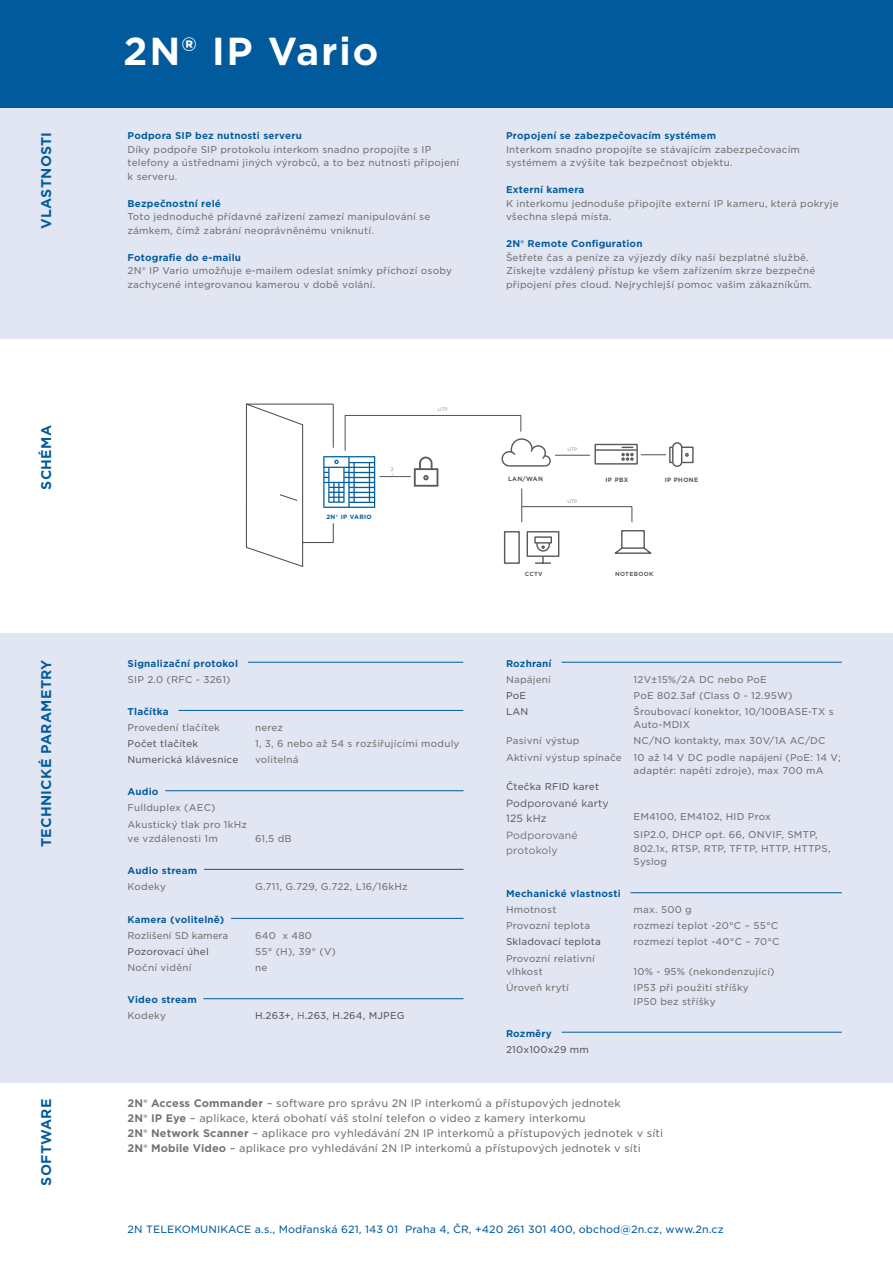
<style>
.page{position:relative;width:893px;height:1263px;background:#fff}
.page>*{position:absolute;margin:0;border:0;box-sizing:border-box;transform-origin:0 0}
.t1{font:700 37.5px "Gotham S Sm";letter-spacing:.04em;color:#fff}
.t2{font:700 13.5px "Gotham S Sm";letter-spacing:.02em;color:#005a9c}
.t3{font:10.5px/15px "Gotham S Sm";letter-spacing:.01em;color:#71706f}
.t4{font:10.5px/15px "Gotham";letter-spacing:.02em;color:#565756}
.t5{font:10.5px/15px "Gotham";letter-spacing:.02em;color:#71706f}
.t6{font:10.2px "Gotham S Sm";letter-spacing:.01em;color:#005a9c}
.t7{font:9.45px/13.5px "Gotham S Sm";letter-spacing:.02em;color:#71706f}
.t8{font:700 9.45px "Gotham S Sm";letter-spacing:.02em;color:#005a9c}
.t9{font:9.45px "Gotham S Sm";letter-spacing:.02em;color:#565756}
.t10{font:9.45px "Gotham S Sm";color:#71706f}
.t11{font:700 6.15px "Gotham";letter-spacing:.06em;color:#58595b}
.t12{font:700 6.15px "Gotham";letter-spacing:.06em;color:#005f9e}
.t13{font:700 5.7px "Gotham S Sm";letter-spacing:.06em;color:#58595b}
.t14{font:4.65px/5.6px "Gotham S Sm";color:#939598}
.s1{color:#71706f}
.s2{font-weight:700}
</style>
<div class="page">
<div style="left:0;top:106px;width:893px;height:232px;background:#e1e6f2"></div>
<div style="left:0;top:634px;width:893px;height:449px;background:#e1e6f2"></div>
<hr style="left:248px;top:662px;width:215px;height:1px;background:#005a9c">
<hr style="left:179px;top:710px;width:284px;height:1px;background:#005a9c">
<hr style="left:165px;top:790px;width:298px;height:1px;background:#005a9c">
<hr style="left:204px;top:869px;width:259px;height:1px;background:#005a9c">
<hr style="left:231px;top:918px;width:232px;height:1px;background:#005a9c">
<hr style="left:203px;top:998px;width:260px;height:1px;background:#005a9c">
<hr style="left:561px;top:662px;width:281px;height:1px;background:#005a9c">
<hr style="left:630px;top:892px;width:212px;height:1px;background:#005a9c">
<hr style="left:562px;top:1032px;width:280px;height:1px;background:#005a9c">
<div style="left:0;top:0;width:893px;height:107px;background:#005a9c"></div>
<div style="left:681px;top:446px;width:13px;height:17px;border:1px solid #58595b"></div>
<svg style="left:245px;top:403px;width:444px;height:164px"></svg>
<h2 class="t2" style="left:37px;top:229px;width:99px;rotate:-90deg">VLASTNOSTI</h2>
<h2 class="t2" style="left:37px;top:490px;width:66px;rotate:-90deg">SCHÉMA</h2>
<h2 class="t2" style="left:37px;top:847px;width:189px;rotate:-90deg">TECHNICKÉ PARAMETRY</h2>
<h2 class="t2" style="left:37px;top:1186px;width:89px;rotate:-90deg">SOFTWARE</h2>
<h1 class="t1" style="left:123px;top:26px;width:257px">2N® IP Vario</h1>
<p class="t8" style="left:128px;top:129px;width:176px">Podpora SIP bez nutnosti serveru</p>
<p class="t7" style="left:128px;top:142px;width:333px">Díky podpoře SIP protokolu interkom snadno propojíte s IP telefony a ústřednami jiných výrobců, a to bez nutnosti připojení k serveru.</p>
<p class="t8" style="left:128px;top:197px;width:95px">Bezpečnostní relé</p>
<p class="t7" style="left:128px;top:210px;width:304px">Toto jednoduché přídavné zařízení zamezí manipulování se zámkem, čímž zabrání neoprávněnému vniknutí.</p>
<p class="t8" style="left:128px;top:251px;width:115px">Fotografie do e-mailu</p>
<p class="t7" style="left:128px;top:264px;width:326px">2N® IP Vario umožňuje e-mailem odeslat snímky příchozí osoby zachycené integrovanou kamerou v době volání.</p>
<p class="t8" style="left:506px;top:129px;width:212px">Propojení se zabezpečovacím systémem</p>
<p class="t7" style="left:506px;top:142px;width:295px">Interkom snadno propojíte se stávajícím zabezpečovacím systémem a zvýšíte tak bezpečnost objektu.</p>
<p class="t8" style="left:506px;top:183px;width:80px">Externí kamera</p>
<p class="t7" style="left:506px;top:197px;width:334px">K interkomu jednoduše připojíte externí IP kameru, která pokryje všechna slepá místa.</p>
<p class="t8" style="left:506px;top:237px;width:138px">2N® Remote Configuration</p>
<p class="t7" style="left:506px;top:251px;width:311px">Šetřete čas a peníze za výjezdy díky naší bezplatné službě.<br>Získejte vzdálený přístup ke všem zařízením skrze bezpečné připojení přes cloud. Nejrychlejší pomoc vašim zákazníkům.</p>
<p class="t12" style="left:326px;top:512px;width:47px">2N® IP VARIO</p>
<p class="t14" style="left:391px;top:467px;width:4px">2 /</p>
<p class="t14" style="left:438px;top:407px;width:12px">UTP</p>
<p class="t8" style="left:128px;top:657px;width:112px">Signalizační protokol</p>
<p class="t7" style="left:128px;top:672px;width:105px">SIP 2.0 (RFC - 3261)</p>
<p class="t8" style="left:128px;top:705px;width:43px">Tlačítka</p>
<p class="t7" style="left:128px;top:720px;width:94px">Provedení tlačítek</p>
<p class="t7" style="left:255px;top:720px;width:29px">nerez</p>
<p class="t9" style="left:128px;top:737px;width:72px">Počet tlačítek</p>
<p class="t7" style="left:255px;top:737px;width:206px">1, 3, 6 nebo až 54 s rozšiřujícími moduly</p>
<p class="t9" style="left:128px;top:753px;width:112px">Numerická klávesnice</p>
<p class="t7" style="left:255px;top:753px;width:45px">volitelná</p>
<p class="t8" style="left:128px;top:785px;width:32px">Audio</p>
<p class="t7" style="left:128px;top:799px;width:121px;line-height:17px">Fullduplex (AEC)<br>Akustický tlak pro 1kHz</p>
<p class="t7" style="left:128px;top:831px;width:92px">ve vzdálenosti 1m</p>
<p class="t7" style="left:255px;top:831px;width:38px">61,5 dB</p>
<p class="t8" style="left:128px;top:864px;width:71px">Audio stream</p>
<p class="t7" style="left:128px;top:879px;width:40px">Kodeky</p>
<p class="t7" style="left:255px;top:879px;width:154px">G.711, G.729, G.722, L16/16kHz</p>
<p class="t8" style="left:128px;top:913px;width:98px">Kamera (volitelně)</p>
<p class="t10" style="left:128px;top:929px;width:102px">Rozlišení SD kamera</p>
<p class="t7" style="left:255px;top:928px;width:58px">640 x 480</p>
<p class="t9" style="left:128px;top:945px;width:83px">Pozorovací úhel</p>
<p class="t7" style="left:255px;top:944px;width:82px">55° (H), 39° (V)</p>
<p class="t7" style="left:128px;top:961px;width:65px">Noční vidění</p>
<p class="t7" style="left:255px;top:961px;width:14px">ne</p>
<p class="t8" style="left:128px;top:993px;width:71px">Video stream</p>
<p class="t7" style="left:128px;top:1009px;width:40px">Kodeky</p>
<p class="t9" style="left:255px;top:1009px;width:151px">H.263+, <span class="s1">H</span>.263, H.264, MJPEG</p>
<p class="t14" style="left:567px;top:446px;width:12px">UTP</p>
<p class="t11" style="left:508px;top:475px;width:37px">LAN/WAN</p>
<p class="t11" style="left:605px;top:476px;width:24px">IP PBX</p>
<p class="t11" style="left:665px;top:476px;width:35px">IP PHONE</p>
<p class="t14" style="left:567px;top:498px;width:12px">UTP</p>
<p class="t13" style="left:525px;top:569px;width:19px">CCTV</p>
<p class="t13" style="left:615px;top:569px;width:40px">NOTEBOOK</p>
<p class="t8" style="left:506px;top:657px;width:47px">Rozhraní</p>
<p class="t7" style="left:506px;top:672px;width:46px">Napájení</p>
<p class="t7" style="left:634px;top:672px;width:135px">12V±15%/2A DC nebo PoE</p>
<p class="t9" style="left:506px;top:689px;width:22px">PoE</p>
<p class="t7" style="left:634px;top:688px;width:160px">PoE 802.3af (Class 0 - 12.95W)</p>
<p class="t9" style="left:506px;top:705px;width:24px">LAN</p>
<p class="t7" style="left:634px;top:704px;width:202px">Šroubovací konektor, 10/100BASE-TX s<br>Auto-MDIX</p>
<p class="t7" style="left:506px;top:734px;width:75px">Pasivní výstup</p>
<p class="t7" style="left:506px;top:733px;width:336px;line-height:16px;text-indent:128px">NC/NO kontakty, max 30V/1A AC/DC<br>Aktivní výstup spínače 10 až 14 V DC podle napájení (PoE: 14 V;</p>
<p class="t7" style="left:634px;top:764px;width:192px">adaptér: napětí zdroje), max 700 mA</p>
<p class="t9" style="left:506px;top:780px;width:95px">Čtečka RFID karet</p>
<p class="t4" style="left:506px;top:795px;width:104px">Podporované karty<br>125 kHz</p>
<p class="t7" style="left:634px;top:809px;width:139px">EM4100, EM4102, HID Prox</p>
<p class="t5" style="left:506px;top:827px;width:73px">Podporované protokoly</p>
<p class="t7" style="left:634px;top:828px;width:198px">SIP2.0, DHCP opt. 66, ONVIF, SMTP,<br>802.1x, RTSP, RTP, TFTP, HTTP, HTTPS,<br>Syslog</p>
<p class="t8" style="left:506px;top:887px;width:116px">Mechanické vlastnosti</p>
<p class="t7" style="left:506px;top:903px;width:52px">Hmotnost</p>
<p class="t7" style="left:634px;top:903px;width:60px">max. 500 g</p>
<p class="t7" style="left:506px;top:919px;width:86px">Provozní teplota</p>
<p class="t7" style="left:634px;top:919px;width:146px">rozmezí teplot -20°C – 55°C</p>
<p class="t9" style="left:506px;top:936px;width:96px">Skladovací teplota</p>
<p class="t7" style="left:634px;top:935px;width:147px">rozmezí teplot -40°C – 70°C</p>
<p class="t7" style="left:506px;top:951px;width:90px">Provozní relativní vlhkost</p>
<p class="t7" style="left:634px;top:964px;width:143px">10% - 95% (nekondenzující)</p>
<p class="t7" style="left:506px;top:981px;width:64px">Úroveň krytí</p>
<p class="t7" style="left:634px;top:981px;width:117px">IP53 při použití stříšky<br>IP50 bez stříšky</p>
<p class="t8" style="left:506px;top:1027px;width:47px">Rozměry</p>
<p class="t9" style="left:506px;top:1043px;width:84px">210x100x29 mm</p>
<p class="t3" style="left:128px;top:1095px;width:537px"><span class="s2">2N® Access Commander</span> – software pro správu 2N IP interkomů a přístupových jednotek<br><span class="s2">2N® IP Eye</span> – aplikace, která obohatí váš stolní telefon o video z kamery interkomu<br><span class="s2">2N® Network Scanner</span> – aplikace pro vyhledávání 2N IP interkomů a přístupových jednotek v síti <span class="s2">2N® Mobile Video</span> – aplikace pro vyhledávání 2N IP interkomů a přístupových jednotek v síti</p>
<p class="t6" style="left:128px;top:1222px;width:598px">2N TELEKOMUNIKACE a.s., Modřanská 621, 143 01 Praha 4, ČR, +420 261 301 400, obchod@2n.cz, www.2n.cz</p>
</div>
